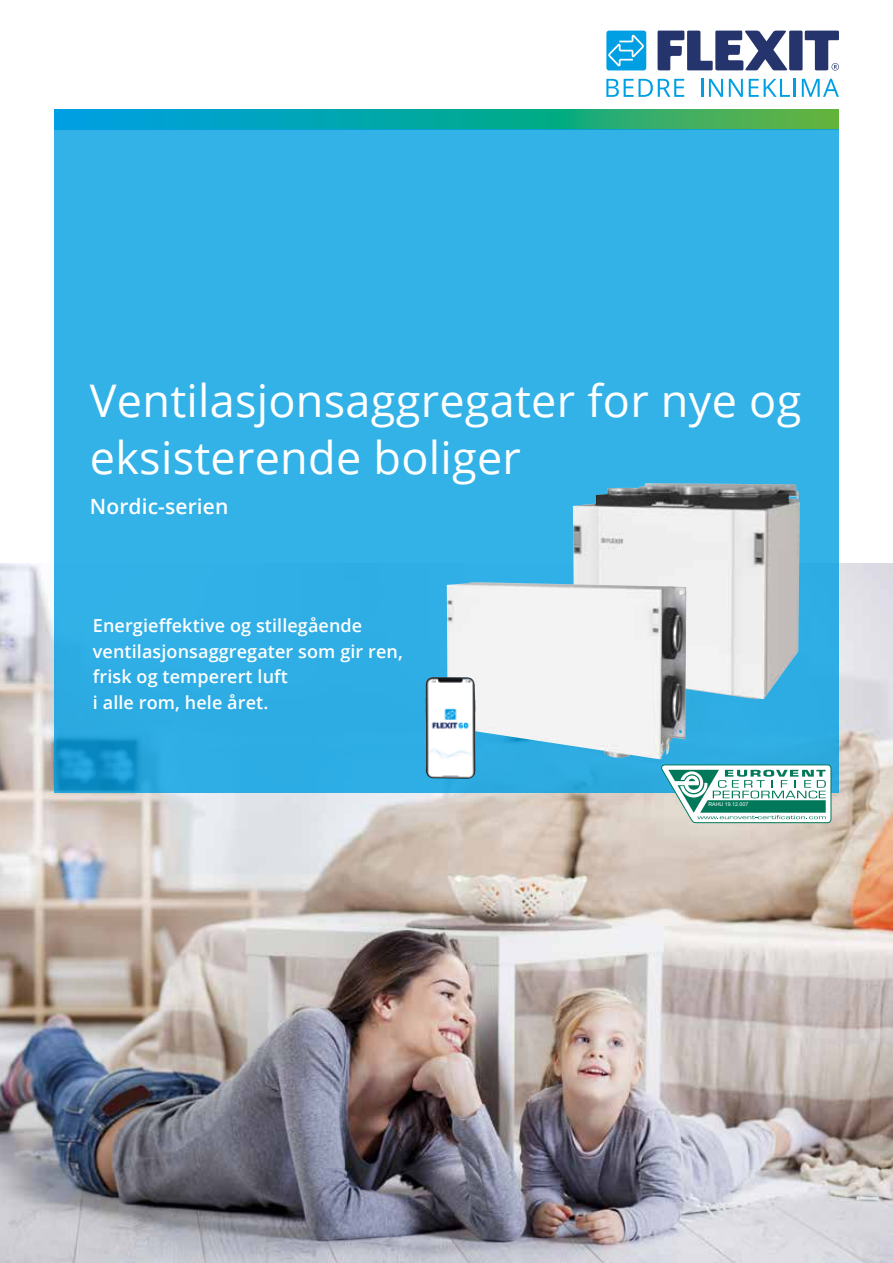
<style>
.page{position:relative;width:893px;height:1263px;background:#fff}
.page>*{position:absolute;margin:0;border:0;box-sizing:border-box;transform-origin:0 0}
.t1{font:45px/57px "Open Sans";letter-spacing:.005em;color:#fff}
.t2{font:600 21px "Open Sans";letter-spacing:.005em;color:#fff}
.t3{font:600 18px/25.5px "Open Sans";letter-spacing:.005em;color:#fff}
.t4{font:5.25px "Arial";color:#fff}
</style>
<div class="page">
<img style="left:0;top:563px;width:893px;height:700px">
<svg style="left:54px;top:110px;width:785px;height:20px;background:#15a899"></svg>
<div style="left:54px;top:130px;width:785px;height:663px;background:#33b2e8"></div>
<img style="left:573px;top:483px;width:227px;height:216px">
<svg style="left:658px;top:31px;width:181px;height:40px"></svg>
<svg style="left:606px;top:79px;width:78px;height:18px"></svg>
<svg style="left:701px;top:79px;width:2px;height:18px"></svg>
<svg style="left:709px;top:79px;width:14px;height:18px"></svg>
<svg style="left:729px;top:79px;width:14px;height:18px"></svg>
<svg style="left:749px;top:79px;width:47px;height:18px"></svg>
<svg style="left:802px;top:79px;width:37px;height:18px"></svg>
<div style="left:606px;top:31px;width:40px;height:39px;background:#009fe3;border-radius:3px"></div>
<svg style="left:608px;top:35px;width:36px;height:31px"></svg>
<img style="left:446px;top:582px;width:240px;height:177px">
<img style="left:425px;top:677px;width:30px;height:98px">
<svg style="left:661px;top:764px;width:170px;height:59px"></svg>
<h1 class="t1" style="left:90px;top:371px;width:713px">Ventilasjonsaggregater for nye og eksisterende boliger</h1>
<p class="t2" style="left:90px;top:492px;width:140px">Nordic-serien</p>
<p class="t3" style="left:93px;top:612px;width:312px">Energieffektive og stillegående ventilasjonsaggregater som gir ren, frisk og temperert luft<br>i alle rom, hele året.</p>
<p class="t4" style="left:708px;top:800px;width:41px">RAHU 19.12.007</p>
</div>
